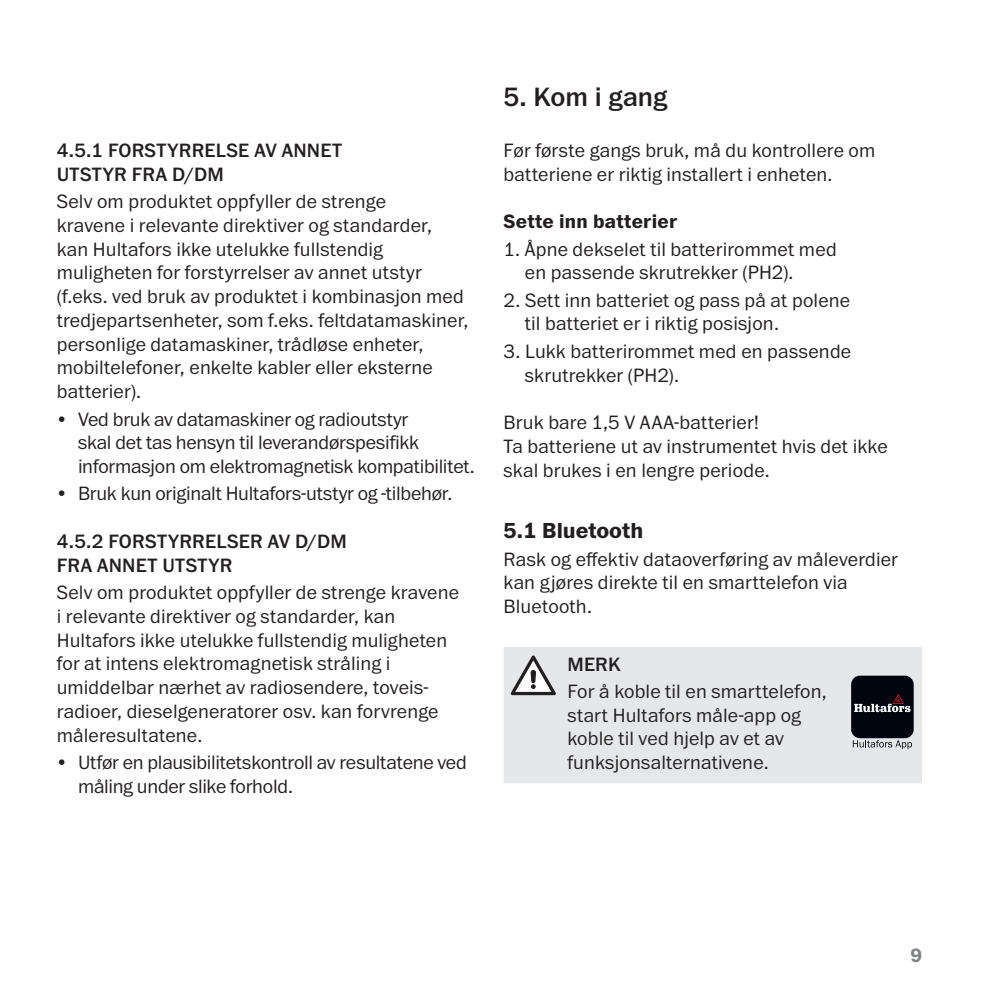
<style>
.page{position:relative;width:993px;height:993px;background:#fff}
.page>*{position:absolute;margin:0;border:0;box-sizing:border-box;transform-origin:0 0}
.Head_2{font:500 27.5px "Franklin ITC Pro";color:#231f20}
.Head_4{font:700 22.5px "Franklin ITC Pro";color:#231f20}
.Body{font:300 20px/23.8px "Franklin ITC Pro";letter-spacing:.01em;color:#231f20}
.Body-2{font:300 20px/23.8px "Franklin ITC Pro";letter-spacing:-.01em;color:#231f20}
.Head_4-2{font:500 20px/23.8px "Franklin ITC Pro";letter-spacing:.015em;color:#231f20}
.Head_3{font:700 20px "Franklin ITC Pro";letter-spacing:.015em;color:#231f20}
.t1{font:700 20px "Franklin ITC Pro";color:#808285}
</style>
<div class="page">
<div style="left:503px;top:647px;width:418px;height:136px;background:#e6e7e9"></div>
<svg style="left:510px;top:655px;width:45px;height:40px"></svg>
<div style="left:850px;top:675px;width:63px;height:63px;background:#01060e;border-radius:9px"></div>
<svg style="left:854px;top:694px;width:56px;height:18px"></svg>
<svg style="left:852px;top:739px;width:59px;height:9px"></svg>
<p class="Head_4-2" style="left:57px;top:139px;width:287px">4.5.1 FORSTYRRELSE AV ANNET<br>UTSTYR FRA D/DM</p>
<p class="Body" style="left:57px;top:190px;width:413px">Selv om produktet oppfyller de strenge<br>kravene i relevante direktiver og standarder, kan Hultafors ikke utelukke fullstendig muligheten for forstyrrelser av annet utstyr (f.eks. ved bruk av produktet i kombinasjon med tredjepartsenheter, som f.eks. feltdatamaskiner, personlige datamaskiner, trådløse enheter, mobiltelefoner, enkelte kabler eller eksterne batterier).</p>
<p class="Body-2" style="left:78px;top:407px;width:398px;text-indent:-21px">• Ved bruk av datamaskiner og radioutstyr<br>skal det tas hensyn til leverandørspesifikk informasjon om elektromagnetisk kompatibilitet.</p>
<p class="Body-2" style="left:57px;top:482px;width:397px">• Bruk kun originalt Hultafors-utstyr og -tilbehør.</p>
<p class="Head_4-2" style="left:57px;top:529px;width:291px">4.5.2 FORSTYRRELSER AV D/DM<br>FRA ANNET UTSTYR</p>
<p class="Body" style="left:57px;top:581px;width:403px">Selv om produktet oppfyller de strenge kravene i relevante direktiver og standarder, kan Hultafors ikke utelukke fullstendig muligheten for at intens elektromagnetisk stråling i umiddelbar nærhet av radiosendere, toveis&shy;radioer, dieselgeneratorer osv. kan forvrenge måleresultatene.</p>
<p class="Body-2" style="left:78px;top:750px;width:390px;text-indent:-21px">• Utfør en plausibilitetskontroll av resultatene ved måling under slike forhold.</p>
<p class="Head_2" style="left:503px;top:81px;width:165px">5. Kom i gang</p>
<p class="Body" style="left:503px;top:139px;width:373px">Før første gangs bruk, må du kontrollere om batteriene er riktig installert i enheten.</p>
<p class="Head_3" style="left:503px;top:210px;width:175px">Sette inn batterier</p>
<p class="Body" style="left:524px;top:237px;width:313px;text-indent:-21px">1. Åpne dekselet til batterirommet med en passende skrutrekker (PH2).</p>
<p class="Body" style="left:524px;top:288px;width:327px;text-indent:-21px">2. Sett inn batteriet og pass på at polene til batteriet er i riktig posisjon.</p>
<p class="Body" style="left:524px;top:340px;width:328px;text-indent:-21px">3. Lukk batterirommet med en passende skrutrekker (PH2).</p>
<p class="Body" style="left:503px;top:411px;width:257px">Bruk bare 1,5 V AAA-batterier!</p>
<p class="Body" style="left:503px;top:435px;width:385px">Ta batteriene ut av instrumentet hvis det ikke skal brukes i en lengre periode.</p>
<p class="Head_4" style="left:503px;top:517px;width:141px">5.1 Bluetooth</p>
<p class="Body" style="left:503px;top:547px;width:396px">Rask og effektiv dataoverføring av måleverdier kan gjøres direkte til en smarttelefon via<br>Bluetooth.</p>
<p class="Head_4-2" style="left:567px;top:652px;width:55px">MERK</p>
<p class="Body" style="left:567px;top:679px;width:261px">For å koble til en smarttelefon, start Hultafors måle-app og koble til ved hjelp av et av funksjonsalternativene.</p>
<p class="t1" style="left:910px;top:943px;width:13px">9</p>
</div>
